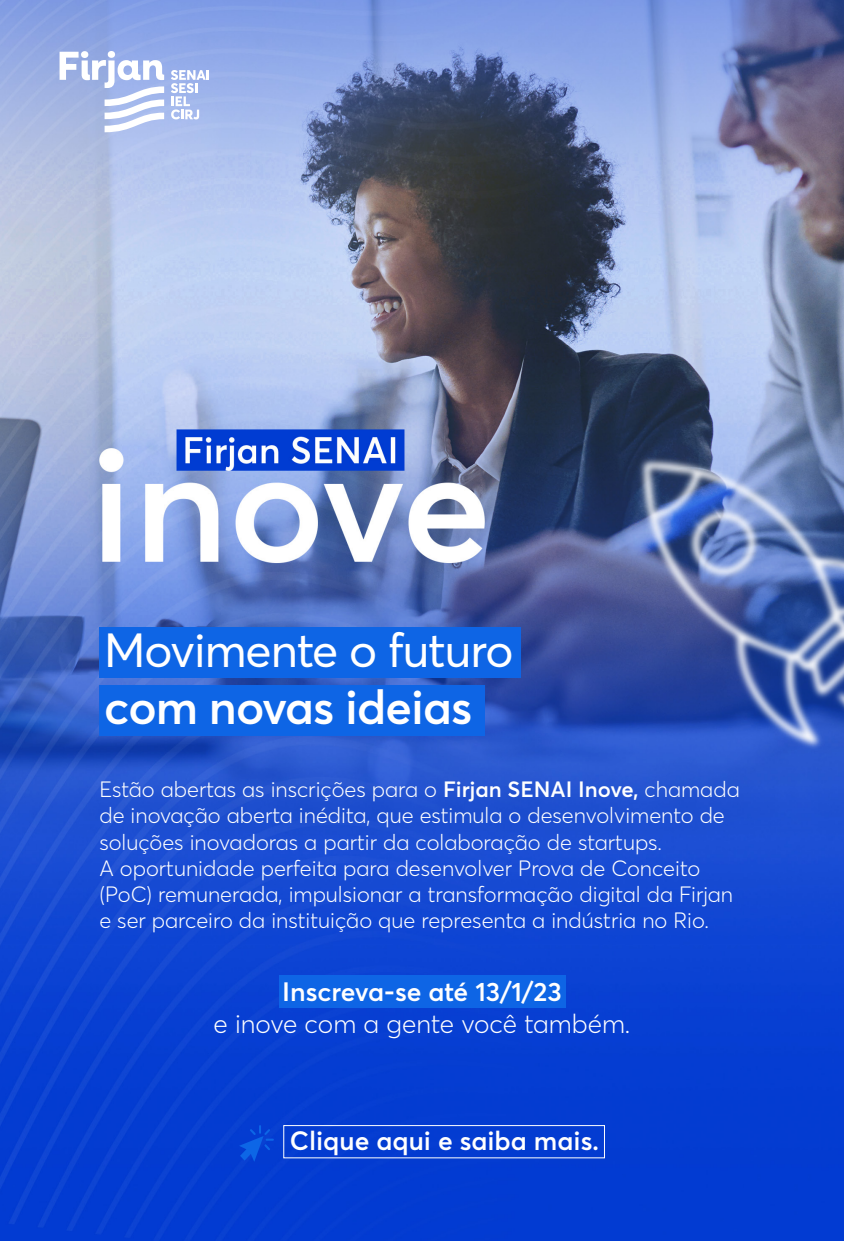
<style>
.page{position:relative;width:844px;height:1241px;background:#fff}
.page>*{position:absolute;margin:0;border:0;box-sizing:border-box;transform-origin:0 0}
.t1{font:47.25px "Averta";letter-spacing:-.02em;color:#fff}
.t2{font:600 47.25px "Averta";letter-spacing:-.02em;color:#fff}
.t3{font:600 26.25px "Averta";color:#fff}
.t4{font:300 26.25px "Averta";color:#fff}
.t5{font:300 21.88px/26.2px "Averta";color:#fff}
.s1{font-weight:600}
</style>
<div class="page">
<img style="left:0;top:0;width:843px;height:1240px">
<svg style="left:171px;top:70px;width:38px;height:49px"></svg>
<svg style="left:60px;top:51px;width:104px;height:81px"></svg>
<div style="left:99px;top:626px;width:422px;height:51px;background:#0e65e5"></div>
<div style="left:99px;top:685px;width:385px;height:50px;background:#0e65e5"></div>
<div style="left:278px;top:975px;width:287px;height:32px;background:#0e65e5"></div>
<div style="left:283px;top:1124px;width:321px;height:34px;border:1px solid #fff"></div>
<svg style="left:239px;top:1124px;width:35px;height:37px"></svg>
<h1 class="t1" style="left:104px;top:617px;width:410px">Movimente o futuro</h1>
<h1 class="t2" style="left:104px;top:674px;width:369px">com novas ideias</h1>
<p class="t5" style="left:99px;top:775px;width:641px">Estão abertas as inscrições para o <span class="s1">Firjan SENAI Inove,</span> chamada de inovação aberta inédita, que estimula o desenvolvimento de soluções inovadoras a partir da colaboração de startups.<br>A oportunidade perfeita para desenvolver Prova de Conceito (PoC) remunerada, impulsionar a transformação digital da Firjan e ser parceiro da instituição que representa a indústria no Rio.</p>
<p class="t3" style="left:282px;top:973px;width:281px">Inscreva-se até 13/1/23</p>
<p class="t4" style="left:213px;top:1005px;width:418px">e inove com a gente você também.</p>
<p class="t3" style="left:290px;top:1122px;width:311px">Clique aqui e saiba mais.</p>
</div>
